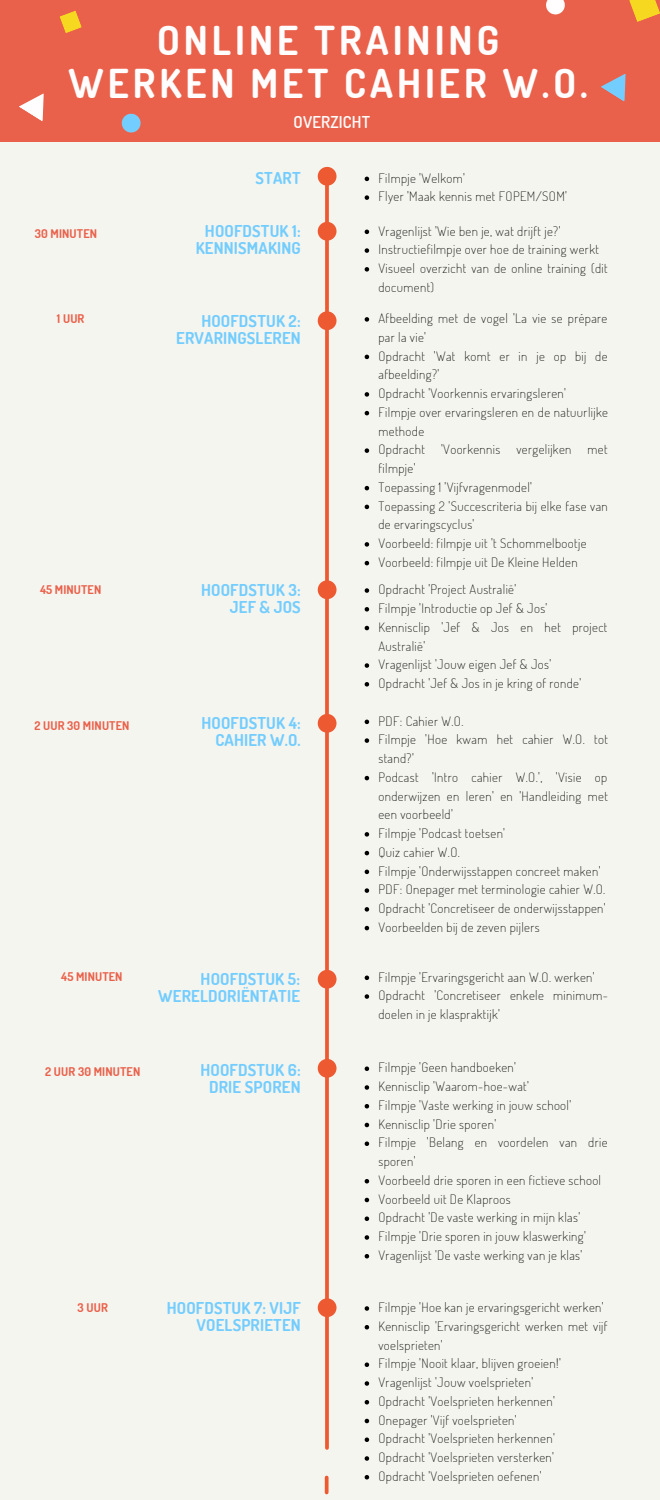
<style>
.page{position:relative;width:660px;height:1500px;background:#f5f5ef}
.page>*{position:absolute;margin:0;border:0;box-sizing:border-box;transform-origin:0 0}
.t1{font:700 39.8px/42.7px "Dosis";letter-spacing:.1em;color:#fffdfd;text-align:center}
.t2{font:700 16.4px/17.2px "Dosis";letter-spacing:.01em;color:#73cdff;text-align:right}
.t3{font:600 16.4px "Dosis";letter-spacing:.01em;color:#fffdfd}
.t4{font:200 13px/18.8px "Dosis";letter-spacing:.03em;color:#000}
.t5{font:700 12px "Dosis";letter-spacing:.01em;color:#ea614b}
</style>
<div class="page">
<div style="left:0;top:0;width:660px;height:142px;background:#ea614b"></div>
<svg style="left:60px;top:11px;width:22px;height:22px"></svg>
<svg style="left:325px;top:186px;width:4px;height:1262px"></svg>
<svg style="left:318px;top:167px;width:19px;height:19px"></svg>
<svg style="left:19px;top:93px;width:25px;height:28px"></svg>
<svg style="left:601px;top:74px;width:25px;height:28px"></svg>
<svg style="left:546px;top:0;width:19px;height:14px"></svg>
<svg style="left:122px;top:114px;width:19px;height:18px"></svg>
<svg style="left:629px;top:0;width:31px;height:22px"></svg>
<svg style="left:365px;top:177px;width:4px;height:4px"></svg>
<svg style="left:365px;top:195px;width:4px;height:5px"></svg>
<svg style="left:318px;top:222px;width:19px;height:19px"></svg>
<svg style="left:365px;top:230px;width:4px;height:4px"></svg>
<svg style="left:365px;top:248px;width:4px;height:5px"></svg>
<svg style="left:365px;top:267px;width:4px;height:5px"></svg>
<svg style="left:318px;top:311px;width:19px;height:19px"></svg>
<svg style="left:365px;top:317px;width:4px;height:5px"></svg>
<svg style="left:365px;top:355px;width:4px;height:4px"></svg>
<svg style="left:365px;top:392px;width:4px;height:5px"></svg>
<svg style="left:365px;top:411px;width:4px;height:4px"></svg>
<svg style="left:365px;top:448px;width:4px;height:5px"></svg>
<svg style="left:365px;top:486px;width:4px;height:4px"></svg>
<svg style="left:365px;top:505px;width:4px;height:4px"></svg>
<svg style="left:365px;top:542px;width:4px;height:5px"></svg>
<svg style="left:365px;top:561px;width:4px;height:4px"></svg>
<svg style="left:318px;top:580px;width:19px;height:19px"></svg>
<svg style="left:365px;top:588px;width:4px;height:5px"></svg>
<svg style="left:365px;top:607px;width:4px;height:5px"></svg>
<svg style="left:365px;top:626px;width:4px;height:4px"></svg>
<svg style="left:365px;top:663px;width:4px;height:5px"></svg>
<svg style="left:365px;top:682px;width:4px;height:5px"></svg>
<svg style="left:318px;top:714px;width:19px;height:19px"></svg>
<svg style="left:365px;top:720px;width:4px;height:4px"></svg>
<svg style="left:365px;top:738px;width:4px;height:5px"></svg>
<svg style="left:365px;top:776px;width:4px;height:4px"></svg>
<svg style="left:365px;top:832px;width:4px;height:5px"></svg>
<svg style="left:365px;top:851px;width:4px;height:4px"></svg>
<svg style="left:365px;top:870px;width:4px;height:4px"></svg>
<svg style="left:365px;top:888px;width:4px;height:5px"></svg>
<svg style="left:365px;top:907px;width:4px;height:5px"></svg>
<svg style="left:365px;top:926px;width:4px;height:4px"></svg>
<svg style="left:318px;top:970px;width:19px;height:19px"></svg>
<svg style="left:365px;top:976px;width:4px;height:4px"></svg>
<svg style="left:365px;top:994px;width:4px;height:5px"></svg>
<svg style="left:365px;top:1066px;width:4px;height:5px"></svg>
<svg style="left:365px;top:1085px;width:4px;height:5px"></svg>
<svg style="left:365px;top:1104px;width:4px;height:4px"></svg>
<svg style="left:365px;top:1123px;width:4px;height:4px"></svg>
<svg style="left:365px;top:1141px;width:4px;height:5px"></svg>
<svg style="left:365px;top:1179px;width:4px;height:4px"></svg>
<svg style="left:365px;top:1198px;width:4px;height:4px"></svg>
<svg style="left:365px;top:1216px;width:4px;height:5px"></svg>
<svg style="left:365px;top:1235px;width:4px;height:5px"></svg>
<svg style="left:365px;top:1254px;width:4px;height:4px"></svg>
<svg style="left:318px;top:1298px;width:19px;height:19px"></svg>
<svg style="left:365px;top:1306px;width:4px;height:5px"></svg>
<svg style="left:365px;top:1325px;width:4px;height:4px"></svg>
<svg style="left:365px;top:1362px;width:4px;height:5px"></svg>
<svg style="left:365px;top:1381px;width:4px;height:5px"></svg>
<svg style="left:365px;top:1400px;width:4px;height:4px"></svg>
<svg style="left:365px;top:1419px;width:4px;height:4px"></svg>
<svg style="left:365px;top:1437px;width:4px;height:5px"></svg>
<svg style="left:365px;top:1456px;width:4px;height:5px"></svg>
<svg style="left:365px;top:1475px;width:4px;height:4px"></svg>
<svg style="left:325px;top:1477px;width:4px;height:16px"></svg>
<svg style="left:318px;top:1059px;width:19px;height:19px"></svg>
<h1 class="t1" style="left:69px;top:18px;width:521px">ONLINE TRAINING<br>WERKEN MET CAHIER W.O.</h1>
<p class="t3" style="left:294px;top:111px;width:78px">OVERZICHT</p>
<p class="t2" style="left:256px;top:169px;width:47px">START</p>
<p class="t4" style="left:378px;top:168px;width:190px">Filmpje 'Welkom'<br>Flyer 'Maak kennis met FOPEM/SOM'</p>
<p class="t5" style="left:35px;top:225px;width:64px">30 MINUTEN</p>
<p class="t2" style="left:196px;top:222px;width:107px;text-align:center">HOOFDSTUK 1:<br>KENNISMAKING</p>
<p class="t4" style="left:378px;top:221px;width:231px">Vragenlijst 'Wie ben je, wat drijft je?' Instructiefilmpje over hoe de training werkt Visueel overzicht van de online training (dit document)</p>
<p class="t5" style="left:57px;top:310px;width:29px">1 UUR</p>
<p class="t2" style="left:176px;top:312px;width:126px">HOOFDSTUK 2:<br>ERVARINGSLEREN</p>
<p class="t4" style="left:378px;top:309px;width:231px">Afbeelding met de vogel 'La vie se prépare par la vie'<br>Opdracht 'Wat komt er in je op bij de afbeelding?'<br>Opdracht 'Voorkennis ervaringsleren'<br>Filmpje over ervaringsleren en de natuurlijke methode<br>Opdracht 'Voorkennis vergelijken met filmpje'<br>Toepassing 1 'Vijfvragenmodel'<br>Toepassing 2 'Succescriteria bij elke fase van de ervaringscyclus'<br>Voorbeeld: filmpje uit 't Schommelbootje<br>Voorbeeld: filmpje uit De Kleine Helden</p>
<p class="t5" style="left:40px;top:582px;width:63px">45 MINUTEN</p>
<p class="t2" style="left:201px;top:581px;width:101px">HOOFDSTUK 3:<br>JEF &amp; JOS</p>
<p class="t4" style="left:378px;top:580px;width:231px">Opdracht 'Project Australië'<br>Filmpje 'Introductie op Jef &amp; Jos'<br>Kennisclip 'Jef &amp; Jos en het project<br>Australië'<br>Vragenlijst 'Jouw eigen Jef &amp; Jos'<br>Opdracht 'Jef &amp; Jos in je kring of ronde'</p>
<p class="t5" style="left:35px;top:717px;width:96px">2 UUR 30 MINUTEN</p>
<p class="t2" style="left:201px;top:714px;width:101px">HOOFDSTUK 4:<br>CAHIER W.O.</p>
<p class="t4" style="left:378px;top:711px;width:231px">PDF: Cahier W.O.<br>Filmpje 'Hoe kwam het cahier W.O. tot stand?'<br>Podcast 'Intro cahier W.O.', 'Visie op onderwijzen en leren' en 'Handleiding met een voorbeeld'<br>Filmpje 'Podcast toetsen'<br>Quiz cahier W.O.<br>Filmpje 'Onderwijsstappen concreet maken'<br>PDF: Onepager met terminologie cahier W.O.<br>Opdracht 'Concretiseer de onderwijsstappen'<br>Voorbeelden bij de zeven pijlers</p>
<p class="t5" style="left:61px;top:969px;width:63px">45 MINUTEN</p>
<p class="t2" style="left:158px;top:970px;width:143px">HOOFDSTUK 5:<br>WERELDORIËNTATIE</p>
<p class="t4" style="left:378px;top:967px;width:231px">Filmpje 'Ervaringsgericht aan W.O. werken'<br>Opdracht 'Concretiseer enkele minimum&shy;doelen in je klaspraktijk'</p>
<p class="t5" style="left:45px;top:1064px;width:97px">2 UUR 30 MINUTEN</p>
<p class="t2" style="left:200px;top:1061px;width:102px;text-align:center">HOOFDSTUK 6:<br>DRIE SPOREN</p>
<p class="t4" style="left:378px;top:1058px;width:231px">Filmpje 'Geen handboeken'<br>Kennisclip 'Waarom-hoe-wat'<br>Filmpje 'Vaste werking in jouw school' Kennisclip 'Drie sporen'<br>Filmpje 'Belang en voordelen van drie sporen'<br>Voorbeeld drie sporen in een fictieve school Voorbeeld uit De Klaproos<br>Opdracht 'De vaste werking in mijn klas' Filmpje 'Drie sporen in jouw klaswerking' Vragenlijst 'De vaste werking van je klas'</p>
<p class="t5" style="left:78px;top:1299px;width:32px">3 UUR</p>
<p class="t2" style="left:167px;top:1299px;width:135px">HOOFDSTUK 7: VIJF<br>VOELSPRIETEN</p>
<p class="t4" style="left:378px;top:1298px;width:231px">Filmpje 'Hoe kan je ervaringsgericht werken' Kennisclip 'Ervaringsgericht werken met vijf voelsprieten'<br>Filmpje 'Nooit klaar, blijven groeien!' Vragenlijst 'Jouw voelsprieten'<br>Opdracht 'Voelsprieten herkennen'<br>Onepager 'Vijf voelsprieten'<br>Opdracht 'Voelsprieten herkennen'<br>Opdracht 'Voelsprieten versterken'<br>Opdracht 'Voelsprieten oefenen'</p>
</div>
